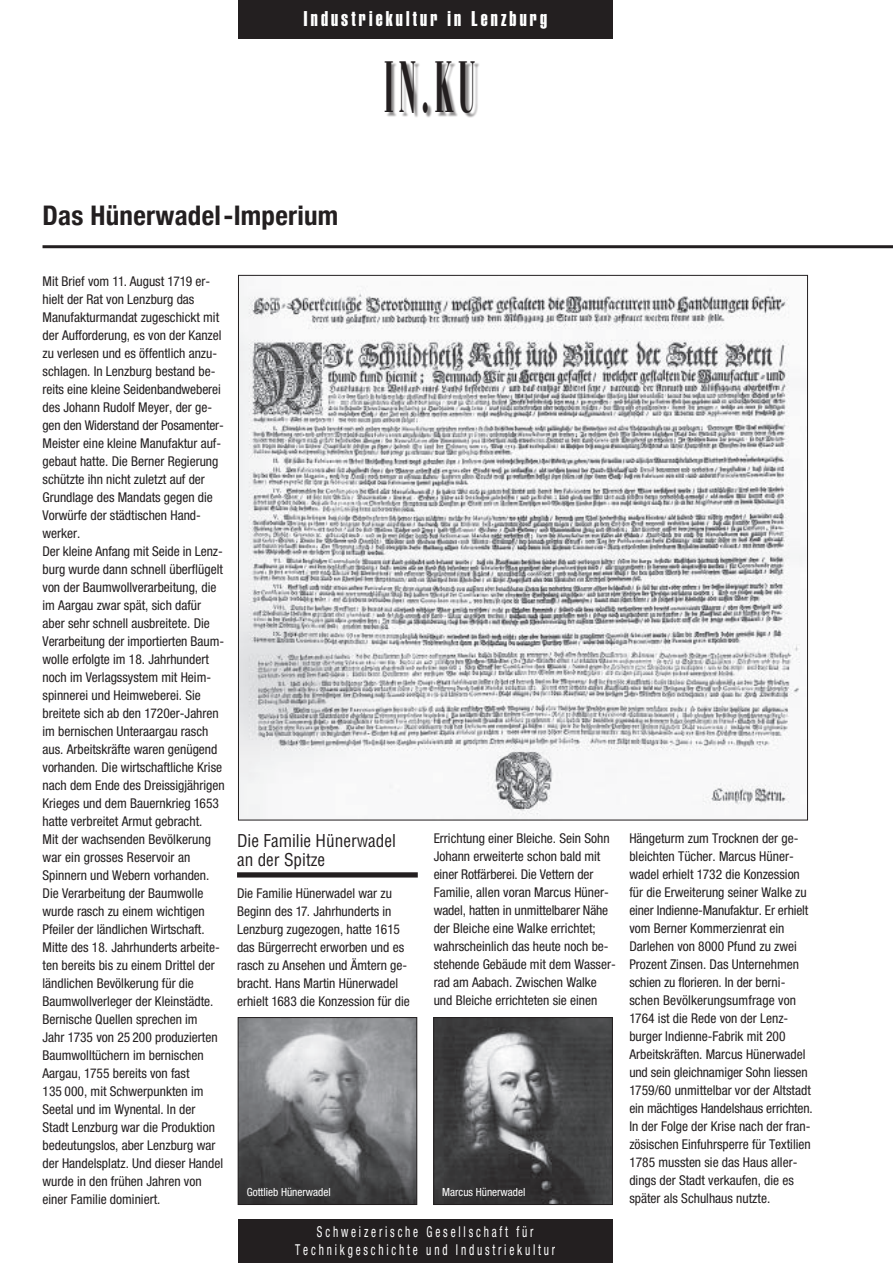
<style>
.page{position:relative;width:893px;height:1263px;background:#fff}
.page>*{position:absolute;margin:0;border:0;box-sizing:border-box;transform-origin:0 0}
.t1{font:700 condensed 72px "Bauer Bodoni";color:#231f20;scale:.45 1}
.t2{font:700 condensed 27px "Helvetica Neue";letter-spacing:.01em;color:#231f20}
.t3{font:21px "Helvetica Extra Compressed";letter-spacing:.15em;color:#fff}
.t4{font:condensed 17.25px/19.5px "Helvetica";color:#231f20}
.t5{font:condensed 15px/18px "Helvetica Neue";letter-spacing:.25em;color:#fff;text-align:center;scale:.75 1}
.t6{font:condensed 13.5px/18px "Helvetica Neue";color:#231f20}
.t7{font:condensed 11.25px "Helvetica Neue";color:#fff}
</style>
<div class="page">
<hr style="left:43px;top:245px;width:850px;height:3px;background:#231f20">
<div style="left:238px;top:1219px;width:374px;height:44px;background:#231f20"></div>
<div style="left:386px;top:62px;width:94px;height:56px;background:#231f20;opacity:.5"></div>
<div style="left:238px;top:0;width:374px;height:38px;background:#231f20"></div>
<div style="left:237px;top:872px;width:181px;height:5px;background:#231f20"></div>
<img style="left:240px;top:277px;width:566px;height:541px">
<img style="left:240px;top:1019px;width:175px;height:184px">
<div style="left:238px;top:1017px;width:179px;height:188px;border:1px solid #231f20"></div>
<img style="left:435px;top:1019px;width:176px;height:184px">
<div style="left:433px;top:1017px;width:180px;height:188px;border:1px solid #231f20"></div>
<h3 class="t3" style="left:303px;top:6px;width:245px">Industriekultur in Lenzburg</h3>
<h1 class="t1" style="left:384px;top:45px;width:205px">IN.KU</h1>
<h2 class="t2" style="left:43px;top:193px;width:297px">Das Hünerwadel-Imperium</h2>
<p class="t6" style="left:43px;top:272px;width:184px">Mit Brief vom 11. August 1719 er&shy;hielt der Rat von Lenzburg das<br>Manufakturmandat zugeschickt mit der Aufforderung, es von der Kanzel zu verlesen und es öffentlich anzu&shy;schlagen. In Lenzburg bestand be&shy;reits eine kleine Seidenbandweberei des Johann Rudolf Meyer, der ge&shy;gen den Widerstand der Posamenter-<br>Meister eine kleine Manufaktur auf&shy;gebaut hatte. Die Berner Regierung schützte ihn nicht zuletzt auf der<br>Grundlage des Mandats gegen die<br>Vorwürfe der städtischen Hand&shy;werker.<br>Der kleine Anfang mit Seide in Lenz&shy;burg wurde dann schnell überflügelt von der Baumwollverarbeitung, die im Aargau zwar spät, sich dafür aber sehr schnell ausbreitete. Die<br>Verarbeitung der importierten Baum&shy;wolle erfolgte im 18. Jahrhundert noch im Verlagssystem mit Heim&shy;spinnerei und Heimweberei. Sie breitete sich ab den 1720er-Jahren im bernischen Unteraargau rasch aus. Arbeitskräfte waren genügend vorhanden. Die wirtschaftliche Krise nach dem Ende des Dreissigjährigen<br>Krieges und dem Bauernkrieg 1653 hatte verbreitet Armut gebracht.<br>Mit der wachsenden Bevölkerung war ein grosses Reservoir an<br>Spinnern und Webern vorhanden.<br>Die Verarbeitung der Baumwolle wurde rasch zu einem wichtigen<br>Pfeiler der ländlichen Wirtschaft.<br>Mitte des 18. Jahrhunderts arbeite&shy;ten bereits bis zu einem Drittel der ländlichen Bevölkerung für die<br>Baumwollverleger der Kleinstädte.<br>Bernische Quellen sprechen im<br>Jahr 1735 von 25 200 produzierten<br>Baumwolltüchern im bernischen<br>Aargau, 1755 bereits von fast<br>135 000, mit Schwerpunkten im<br>Seetal und im Wynental. In der<br>Stadt Lenzburg war die Produktion bedeutungslos, aber Lenzburg war der Handelsplatz. Und dieser Handel wurde in den frühen Jahren von einer Familie dominiert.</p>
<p class="t4" style="left:237px;top:830px;width:161px">Die Familie Hünerwadel an der Spitze</p>
<p class="t6" style="left:237px;top:884px;width:174px">Die Familie Hünerwadel war zu<br>Beginn des 17. Jahrhunderts in<br>Lenzburg zugezogen, hatte 1615 das Bürgerrecht erworben und es rasch zu Ansehen und Ämtern ge&shy;bracht. Hans Martin Hünerwadel erhielt 1683 die Konzession für die</p>
<p class="t6" style="left:434px;top:829px;width:184px">Errichtung einer Bleiche. Sein Sohn Johann erweiterte schon bald mit einer Rotfärberei. Die Vettern der Familie, allen voran Marcus Hüner&shy;wadel, hatten in unmittelbarer Nähe der Bleiche eine Walke errichtet; wahrscheinlich das heute noch be&shy;stehende Gebäude mit dem Wasser&shy;rad am Aabach. Zwischen Walke und Bleiche errichteten sie einen</p>
<p class="t7" style="left:247px;top:1185px;width:85px">Gottlieb Hünerwadel</p>
<p class="t7" style="left:442px;top:1185px;width:85px">Marcus Hünerwadel</p>
<p class="t5" style="left:295px;top:1223px;width:348px">Schweizerische Gesellschaft für<br>Technikgeschichte und Industriekultur</p>
<p class="t6" style="left:629px;top:829px;width:185px">Hängeturm zum Trocknen der ge&shy;bleichten Tücher. Marcus Hüner&shy;wadel erhielt 1732 die Konzession für die Erweiterung seiner Walke zu einer Indienne-Manufaktur. Er erhielt vom Berner Kommerzienrat ein Darlehen von 8000 Pfund zu zwei Prozent Zinsen. Das Unternehmen schien zu florieren. In der berni&shy;schen Bevölkerungsumfrage von 1764 ist die Rede von der Lenz&shy;burger Indienne-Fabrik mit 200<br>Arbeitskräften. Marcus Hünerwadel und sein gleichnamiger Sohn liessen 1759/60 unmittelbar vor der Altstadt ein mächtiges Handelshaus errichten.<br>In der Folge der Krise nach der fran&shy;zösischen Einfuhrsperre für Textilien 1785 mussten sie das Haus aller&shy;dings der Stadt verkaufen, die es später als Schulhaus nutzte.</p>
</div>
